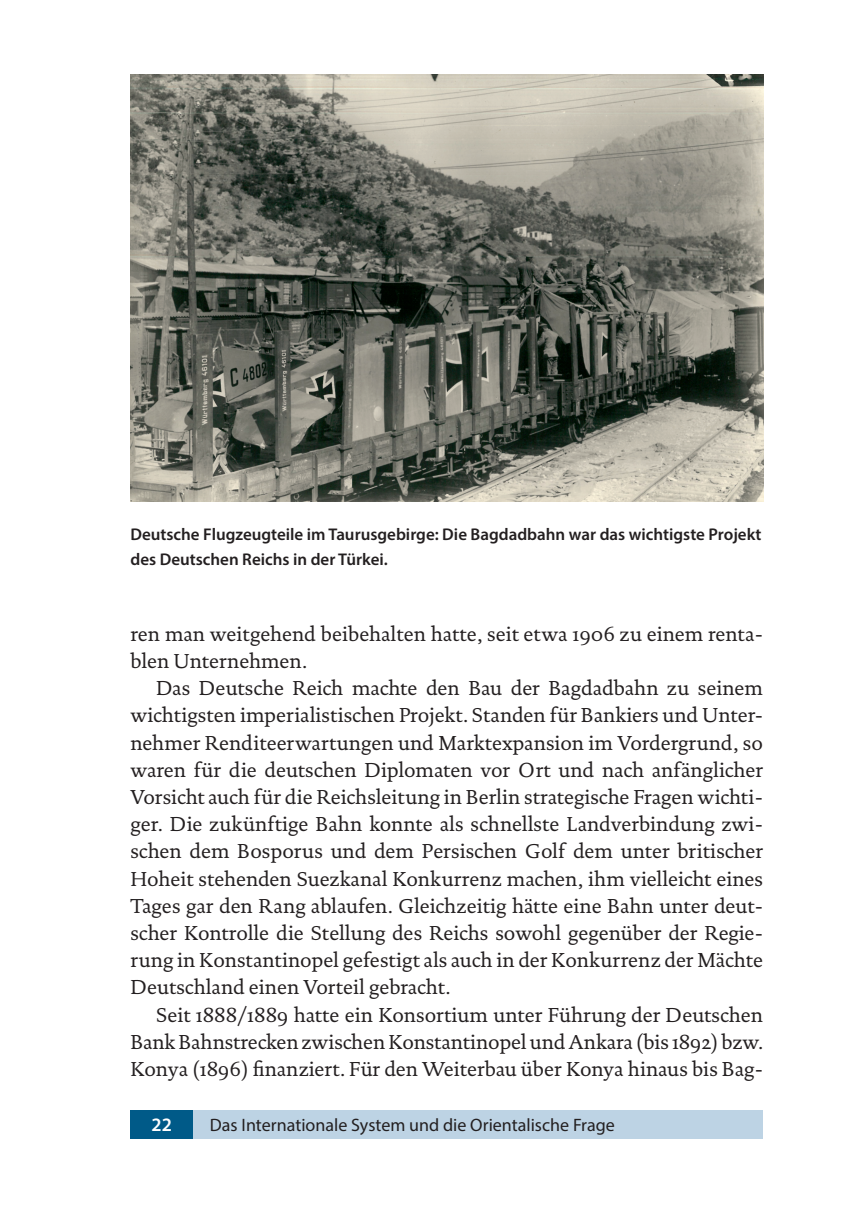
<style>
.page{position:relative;width:851px;height:1219px;background:#fff}
.page>*{position:absolute;margin:0;border:0;box-sizing:border-box;transform-origin:0 0}
.t1{font:20.4px/27.2px "Documenta 130408";color:#231f20;text-align:justify}
.t2{font:600 19px "Myriad Pro";color:#fff}
.t3{font:18px "Myriad Pro";color:#231f20}
.t4{font:600 17px/25px "Myriad Pro";color:#231f20}
</style>
<div class="page">
<div style="left:130px;top:1110px;width:633px;height:28px;background:#bdd3e4"></div>
<div style="left:130px;top:1110px;width:63px;height:28px;background:#005a88"></div>
<img style="left:130px;top:75px;width:633px;height:427px">
<p class="t4" style="left:130px;top:522px;width:632px">Deutsche Flugzeugteile im Taurusgebirge: Die Bagdadbahn war das wichtigste Projekt des Deutschen Reichs in der Türkei.</p>
<p class="t1" style="left:130px;top:619px;width:631px">ren man weitgehend beibehalten hatte, seit etwa 1906 zu einem renta&shy;blen Unternehmen.</p>
<p class="t1" style="left:130px;top:674px;width:634px;text-indent:26px">Das Deutsche Reich machte den Bau der Bagdadbahn zu seinem wichtigsten imperialistischen Projekt. Standen für Bankiers und Unter&shy;nehmer Renditeerwartungen und Marktexpansion im Vordergrund, so waren für die deutschen Diplomaten vor Ort und nach anfänglicher Vorsicht auch für die Reichsleitung in Berlin strategische Fragen wichti&shy;ger. Die zukünftige Bahn konnte als schnellste Landverbindung zwi&shy;schen dem Bosporus und dem Persischen Golf dem unter britischer Hoheit stehenden Suezkanal Konkurrenz machen, ihm vielleicht eines Tages gar den Rang ablaufen. Gleichzeitig hätte eine Bahn unter deut&shy;scher Kontrolle die Stellung des Reichs sowohl gegenüber der Regie&shy;rung in Konstantinopel gefestigt als auch in der Konkurrenz der Mächte Deutschland einen Vorteil gebracht.</p>
<p class="t1" style="left:130px;top:1000px;width:634px;text-indent:26px">Seit 1888/1889 hatte ein Konsortium unter Führung der Deutschen Bank Bahnstrecken zwischen Konstantinopel und Ankara (bis 1892) bzw.<br>Konya (1896) finanziert. Für den Weiterbau über Konya hinaus bis Bag-</p>
<p class="t2" style="left:151px;top:1112px;width:22px">22</p>
<p class="t3" style="left:210px;top:1113px;width:406px">Das Internationale System und die Orientalische Frage</p>
</div>
